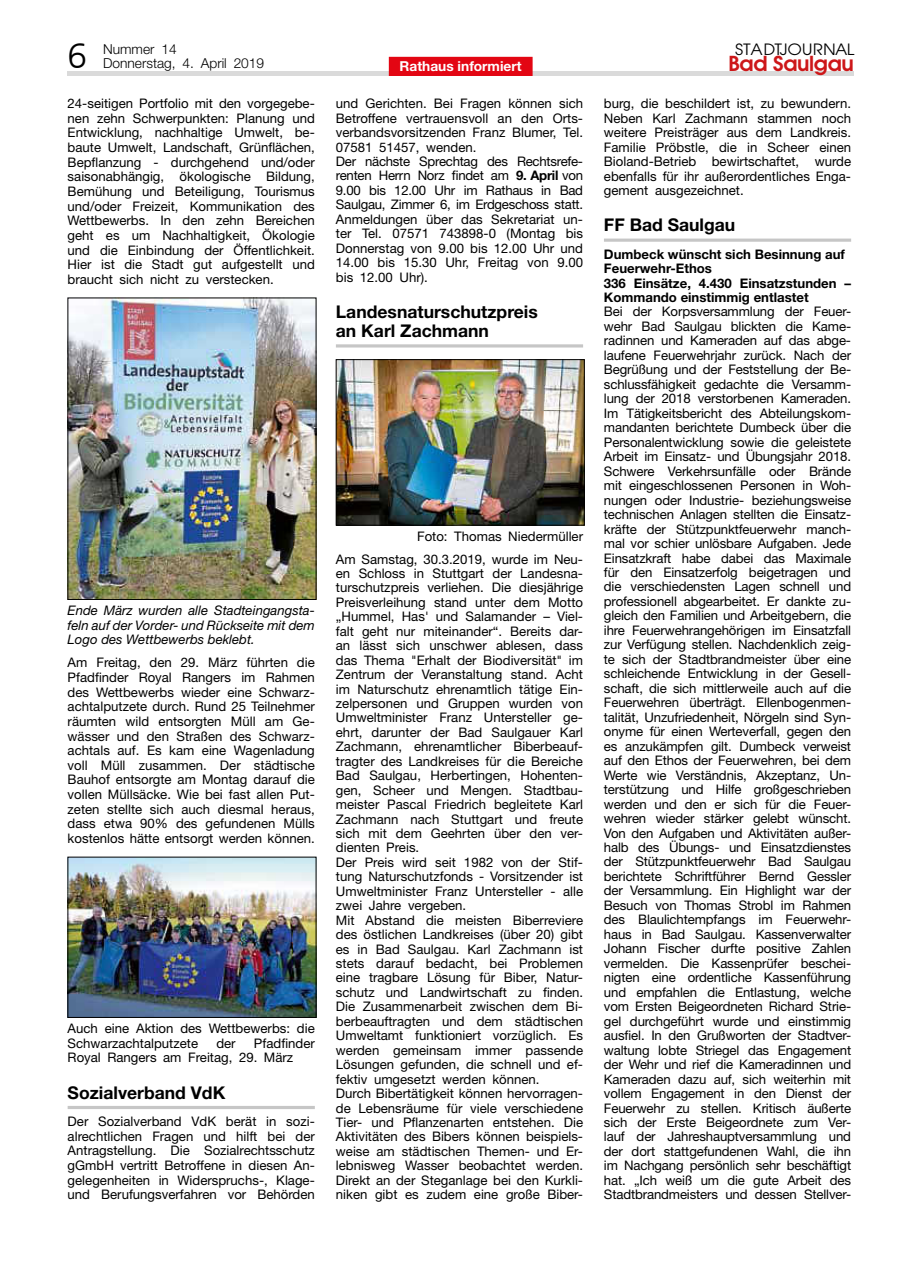
<style>
.page{position:relative;width:902px;height:1280px;background:#fff}
.page>*{position:absolute;margin:0;border:0;box-sizing:border-box;transform-origin:0 0}
.t1{font:300 35.1px "Frutiger";color:#000}
.t2{font:600 21.45px "Avant Garde Two BQ";letter-spacing:-.02em;color:#cd1719}
.t3{font:700 17.55px/19.2px "Helvetica Neue";color:#000}
.t4{font:16.35px "Avant Garde Two BQ";color:#000;scale:1.08 1}
.t5{font:300 13.65px/13.5px "Helvetica Neue";color:#000}
.t6{font:700 13.65px "Helvetica Neue";color:#fff}
.t7{font:13.2px/14.4px "Helvetica Neue";color:#000;text-align:justify}
.t8{font:700 13.2px/14.4px "Helvetica Neue";color:#000}
.t9{font:italic 13.2px/14.7px "Helvetica Neue";color:#000;text-align:justify}
.s1{font-weight:700}
</style>
<div class="page">
<div style="left:68px;top:71px;width:785px;height:5px;background:#dadada"></div>
<div style="left:389px;top:57px;width:143px;height:19px;background:#e30613"></div>
<hr style="left:68px;top:1106px;width:247px;height:3px;background:#c6c6c6">
<img style="left:70px;top:300px;width:244px;height:298px">
<img style="left:70px;top:859px;width:244px;height:157px">
<div style="left:68px;top:857px;width:248px;height:161px;border:1px solid #000"></div>
<svg style="left:336px;top:344px;width:247px;height:4px"></svg>
<img style="left:338px;top:361px;width:244px;height:162px">
<div style="left:336px;top:359px;width:248px;height:166px;border:1px solid #000"></div>
<hr style="left:604px;top:239px;width:247px;height:3px;background:#c6c6c6">
<h1 class="t1" style="left:68px;top:36px;width:21px">6</h1>
<p class="t5" style="left:103px;top:42px;width:162px">Nummer 14<br>Donnerstag, 4. April 2019</p>
<p class="t4" style="left:735px;top:40px;width:112px">STADTJOURNAL</p>
<p class="t6" style="left:399px;top:58px;width:123px">Rathaus informiert</p>
<h2 class="t2" style="left:728px;top:51px;width:127px">Bad Saulgau</h2>
<p class="t7" style="left:68px;top:96px;width:249px">24-seitigen Portfolio mit den vorgegebe&shy;nen zehn Schwerpunkten: Planung und Entwicklung, nachhaltige Umwelt, be&shy;baute Umwelt, Landschaft, Grünflächen, Bepflanzung - durchgehend und/oder saisonabhängig, ökologische Bildung, Bemühung und Beteiligung, Tourismus und/oder Freizeit, Kommunikation des Wettbewerbs. In den zehn Bereichen geht es um Nachhaltigkeit, Ökologie und die Einbindung der Öffentlichkeit.<br>Hier ist die Stadt gut aufgestellt und braucht sich nicht zu verstecken.</p>
<p class="t9" style="left:68px;top:603px;width:249px">Ende März wurden alle Stadteingangsta&shy;feln auf der Vorder- und Rückseite mit dem Logo des Wettbewerbs beklebt.</p>
<p class="t7" style="left:68px;top:655px;width:249px">Am Freitag, den 29. März führten die Pfadfinder Royal Rangers im Rahmen des Wettbewerbs wieder eine Schwarz&shy;achtalputzete durch. Rund 25 Teilnehmer räumten wild entsorgten Müll am Ge&shy;wässer und den Straßen des Schwarz&shy;achtals auf. Es kam eine Wagenladung voll Müll zusammen. Der städtische Bauhof entsorgte am Montag darauf die vollen Müllsäcke. Wie bei fast allen Put&shy;zeten stellte sich auch diesmal heraus, dass etwa 90% des gefundenen Mülls kostenlos hätte entsorgt werden können.</p>
<p class="t7" style="left:68px;top:1021px;width:249px">Auch eine Aktion des Wettbewerbs: die<br>Schwarzachtalputzete</p>
<p class="t7" style="left:68px;top:1035px;width:249px;text-indent:186px">Pfadfinder<br>Royal Rangers am Freitag, 29. März</p>
<h3 class="t3" style="left:68px;top:1082px;width:159px">Sozialverband VdK</h3>
<p class="t7" style="left:68px;top:1114px;width:249px">Der Sozialverband VdK berät in sozi&shy;alrechtlichen Fragen und hilft bei der Antragstellung. Die Sozialrechtsschutz gGmbH vertritt Betroffene in diesen An&shy;gelegenheiten in Widerspruchs-, Klage&shy;und Berufungsverfahren vor Behörden</p>
<p class="t7" style="left:216px;top:1035px;width:21px">der</p>
<p class="t7" style="left:336px;top:96px;width:249px;text-align:left">und Gerichten. Bei Fragen können sich Betroffene vertrauensvoll an den Orts&shy;verbandsvorsitzenden Franz Blumer, Tel.<br>07581 51457, wenden.<br>Der nächste Sprechtag des Rechtsrefe&shy;renten Herrn Norz findet am <span class="s1">9. April</span> von 9.00 bis 12.00 Uhr im Rathaus in Bad Saulgau, Zimmer 6, im Erdgeschoss statt.<br>Anmeldungen über das Sekretariat un&shy;ter Tel. 07571 743898-0 (Montag bis Donnerstag von 9.00 bis 12.00 Uhr und 14.00 bis 15.30 Uhr, Freitag von 9.00 bis 12.00 Uhr).</p>
<h3 class="t3" style="left:336px;top:302px;width:203px">Landesnaturschutzpreis an Karl Zachmann</h3>
<p class="t7" style="left:336px;top:524px;width:249px;line-height:23px;text-align:right">Foto: Thomas Niedermüller<br>Am Samstag, 30.3.2019, wurde im Neu-</p>
<p class="t7" style="left:336px;top:566px;width:249px;text-align:left">en Schloss in Stuttgart der Landesna&shy;turschutzpreis verliehen. Die diesjährige Preisverleihung stand unter dem Motto „Hummel, Has' und Salamander – Viel&shy;falt geht nur miteinander“. Bereits dar&shy;an lässt sich unschwer ablesen, dass das Thema "Erhalt der Biodiversität" im Zentrum der Veranstaltung stand. Acht im Naturschutz ehrenamtlich tätige Ein&shy;zelpersonen und Gruppen wurden von Umweltminister Franz Untersteller ge&shy;ehrt, darunter der Bad Saulgauer Karl Zachmann, ehrenamtlicher Biberbeauf&shy;tragter des Landkreises für die Bereiche Bad Saulgau, Herbertingen, Hohenten&shy;gen, Scheer und Mengen. Stadtbau&shy;meister Pascal Friedrich begleitete Karl Zachmann nach Stuttgart und freute sich mit dem Geehrten über den ver&shy;dienten Preis.<br>Der Preis wird seit 1982 von der Stif&shy;tung Naturschutzfonds - Vorsitzender ist Umweltminister Franz Untersteller - alle zwei Jahre vergeben.<br>Mit Abstand die meisten Biberreviere des östlichen Landkreises (über 20) gibt es in Bad Saulgau. Karl Zachmann ist stets darauf bedacht, bei Problemen eine tragbare Lösung für Biber, Natur&shy;schutz und Landwirtschaft zu finden.<br>Die Zusammenarbeit zwischen dem Bi&shy;berbeauftragten und dem städtischen Umweltamt funktioniert vorzüglich. Es werden gemeinsam immer passende Lösungen gefunden, die schnell und ef&shy;fektiv umgesetzt werden können.<br>Durch Bibertätigkeit können hervorragen&shy;de Lebensräume für viele verschiedene Tier- und Pflanzenarten entstehen. Die Aktivitäten des Bibers können beispiels&shy;weise am städtischen Themen- und Er&shy;lebnisweg Wasser beobachtet werden.<br>Direkt an der Steganlage bei den Kurkli&shy;niken gibt es zudem eine große Biber-</p>
<p class="t7" style="left:604px;top:96px;width:249px">burg, die beschildert ist, zu bewundern.<br>Neben Karl Zachmann stammen noch weitere Preisträger aus dem Landkreis.<br>Familie Pröbstle, die in Scheer einen Bioland-Betrieb bewirtschaftet, wurde ebenfalls für ihr außerordentliches Enga&shy;gement ausgezeichnet.</p>
<h3 class="t3" style="left:604px;top:215px;width:133px">FF Bad Saulgau</h3>
<p class="t8" style="left:604px;top:246px;width:249px">Dumbeck wünscht sich Besinnung auf<br>Feuerwehr-Ethos<br>336 Einsätze, 4.430 Einsatzstunden –<br>Kommando einstimmig entlastet</p>
<p class="t7" style="left:604px;top:304px;width:249px">Bei der Korpsversammlung der Feuer&shy;wehr Bad Saulgau blickten die Kame&shy;radinnen und Kameraden auf das abge&shy;laufene Feuerwehrjahr zurück. Nach der Begrüßung und der Feststellung der Be&shy;schlussfähigkeit gedachte die Versamm&shy;lung der 2018 verstorbenen Kameraden.<br>Im Tätigkeitsbericht des Abteilungskom&shy;mandanten berichtete Dumbeck über die Personalentwicklung sowie die geleistete Arbeit im Einsatz- und Übungsjahr 2018.<br>Schwere Verkehrsunfälle oder Brände mit eingeschlossenen Personen in Woh&shy;nungen oder Industrie- beziehungsweise technischen Anlagen stellten die Einsatz&shy;kräfte der Stützpunktfeuerwehr manch&shy;mal vor schier unlösbare Aufgaben. Jede Einsatzkraft habe dabei das Maximale für den Einsatzerfolg beigetragen und die verschiedensten Lagen schnell und professionell abgearbeitet. Er dankte zu&shy;gleich den Familien und Arbeitgebern, die ihre Feuerwehrangehörigen im Einsatzfall zur Verfügung stellen. Nachdenklich zeig&shy;te sich der Stadtbrandmeister über eine schleichende Entwicklung in der Gesell&shy;schaft, die sich mittlerweile auch auf die Feuerwehren überträgt. Ellenbogenmen&shy;talität, Unzufriedenheit, Nörgeln sind Syn&shy;onyme für einen Werteverfall, gegen den es anzukämpfen gilt. Dumbeck verweist auf den Ethos der Feuerwehren, bei dem Werte wie Verständnis, Akzeptanz, Un&shy;terstützung und Hilfe großgeschrieben werden und den er sich für die Feuer&shy;wehren wieder stärker gelebt wünscht.<br>Von den Aufgaben und Aktivitäten außer&shy;halb des Übungs- und Einsatzdienstes der Stützpunktfeuerwehr Bad Saulgau berichtete Schriftführer Bernd Gessler der Versammlung. Ein Highlight war der Besuch von Thomas Strobl im Rahmen des Blaulichtempfangs im Feuerwehr&shy;haus in Bad Saulgau. Kassenverwalter Johann Fischer durfte positive Zahlen vermelden. Die Kassenprüfer beschei&shy;nigten eine ordentliche Kassenführung und empfahlen die Entlastung, welche vom Ersten Beigeordneten Richard Strie&shy;gel durchgeführt wurde und einstimmig ausfiel. In den Grußworten der Stadtver&shy;waltung lobte Striegel das Engagement der Wehr und rief die Kameradinnen und Kameraden dazu auf, sich weiterhin mit vollem Engagement in den Dienst der Feuerwehr zu stellen. Kritisch äußerte sich der Erste Beigeordnete zum Ver&shy;lauf der Jahreshauptversammlung und der dort stattgefundenen Wahl, die ihn im Nachgang persönlich sehr beschäftigt hat. „Ich weiß um die gute Arbeit des Stadtbrandmeisters und dessen Stellver-</p>
</div>
